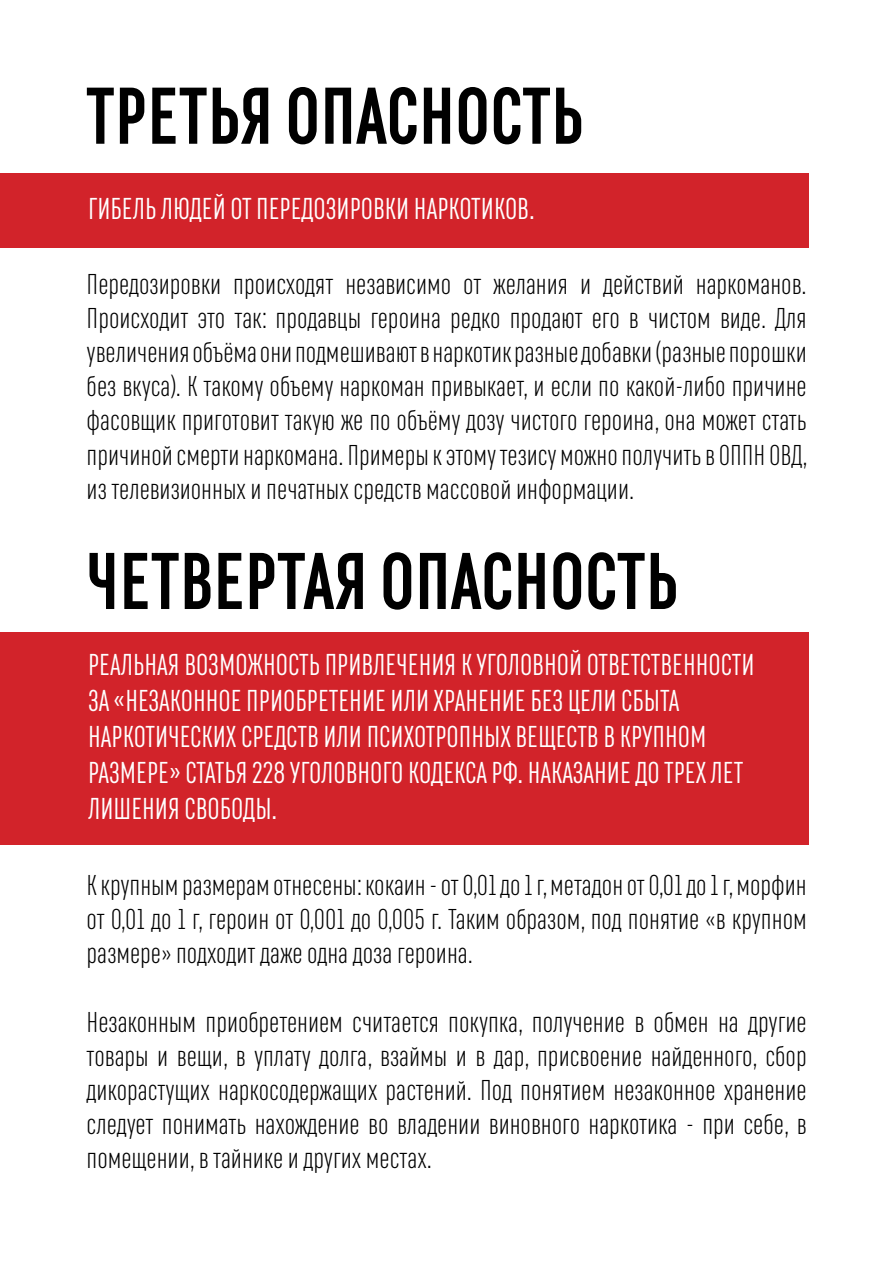
<style>
.page{position:relative;width:893px;height:1263px;background:#fff}
.page>*{position:absolute;margin:0;border:0;box-sizing:border-box;transform-origin:0 0}
.t1{font:700 81px "RF Rufo";color:#000}
.t2{font:30px/36px "RF Rufo";color:#fff}
.t3{font:300 28.5px/34.2px "RF Rufo";color:#000;text-align:justify}
</style>
<div class="page">
<div style="left:0;top:173px;width:808px;height:74px;background:#d2232a"></div>
<div style="left:0;top:632px;width:808px;height:212px;background:#d2232a"></div>
<h1 class="t1" style="left:86px;top:69px;width:500px">ТРЕТЬЯ ОПАСНОСТЬ</h1>
<p class="t2" style="left:88px;top:190px;width:448px">ГИБЕЛЬ ЛЮДЕЙ ОТ ПЕРЕДОЗИРОВКИ НАРКОТИКОВ.</p>
<p class="t3" style="left:87px;top:267px;width:722px">Передозировки происходят независимо от желания и действий наркоманов.<br>Происходит это так: продавцы героина редко продают его в чистом виде. Для увеличения объёма они подмешивают в наркотик разные добавки (разные порошки без вкуса). К такому объему наркоман привыкает, и если по какой-либо причине фасовщик приготовит такую же по объёму дозу чистого героина, она может стать причиной смерти наркомана. Примеры к этому тезису можно получить в ОППН ОВД, из телевизионных и печатных средств массовой информации.</p>
<h1 class="t1" style="left:86px;top:534px;width:594px">ЧЕТВЕРТАЯ ОПАСНОСТЬ</h1>
<p class="t2" style="left:88px;top:646px;width:668px">РЕАЛЬНАЯ ВОЗМОЖНОСТЬ ПРИВЛЕЧЕНИЯ К УГОЛОВНОЙ ОТВЕТСТВЕННОСТИ ЗА «НЕЗАКОННОЕ ПРИОБРЕТЕНИЕ ИЛИ ХРАНЕНИЕ БЕЗ ЦЕЛИ СБЫТА НАРКОТИЧЕСКИХ СРЕДСТВ ИЛИ ПСИХОТРОПНЫХ ВЕЩЕСТВ В КРУПНОМ РАЗМЕРЕ» СТАТЬЯ 228 УГОЛОВНОГО КОДЕКСА РФ. НАКАЗАНИЕ ДО ТРЕХ ЛЕТ ЛИШЕНИЯ СВОБОДЫ.</p>
<p class="t3" style="left:87px;top:868px;width:722px">К крупным размерам отнесены: кокаин - от 0,01 до 1 г, метадон от 0,01 до 1 г, морфин от 0,01 до 1 г, героин от 0,001 до 0,005 г. Таким образом, под понятие «в крупном размере» подходит даже одна доза героина.</p>
<p class="t3" style="left:87px;top:1005px;width:722px">Незаконным приобретением считается покупка, получение в обмен на другие товары и вещи, в уплату долга, взаймы и в дар, присвоение найденного, сбор дикорастущих наркосодержащих растений. Под понятием незаконное хранение следует понимать нахождение во владении виновного наркотика - при себе, в помещении, в тайнике и других местах.</p>
</div>
